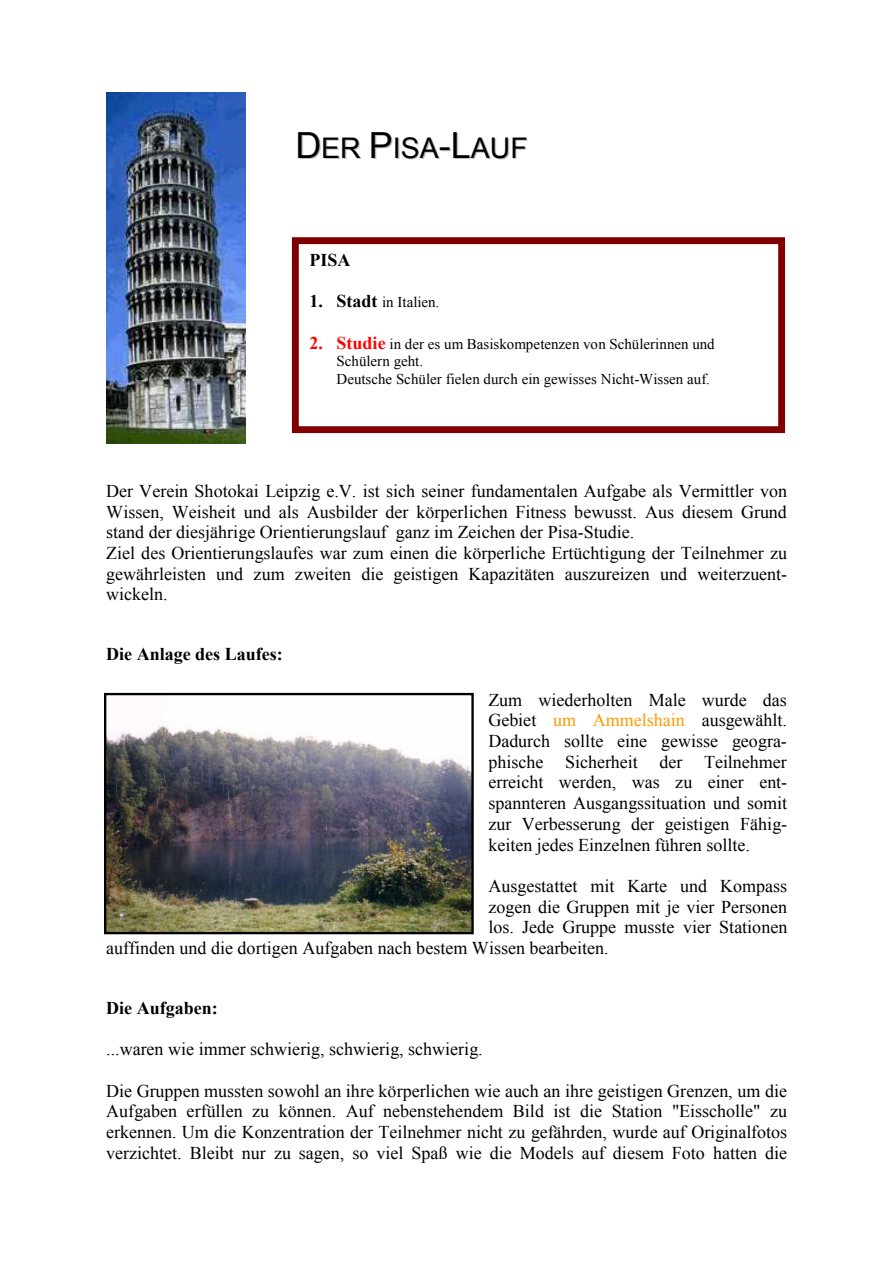
<style>
.page{position:relative;width:893px;height:1263px;background:#fff}
.page>*{position:absolute;margin:0;border:0;box-sizing:border-box;transform-origin:0 0}
.t1{font:28.5px "Arial";color:#000}
.t2{font:18px/20.7px "Times New Roman";color:#000;text-align:justify}
.t3{font:700 18px "Times New Roman";color:#000}
.t4{font:15px/17.7px "Times New Roman";color:#000}
.s1{font-size:36px}
.s2{font-weight:700;font-size:18px}
.s3{font-weight:700;font-size:18px;color:#f00}
.s4{color:#f90}
</style>
<div class="page">
<img style="left:104px;top:693px;width:369px;height:241px">
<img style="left:106px;top:93px;width:139px;height:351px">
<svg style="left:292px;top:237px;width:493px;height:196px"></svg>
<h1 class="t1" style="left:295px;top:132px;width:234px"><span class="s1">D</span>ER <span class="s1">P</span>ISA<span class="s1">-L</span>AUF</h1>
<p class="t3" style="left:309px;top:250px;width:42px">PISA</p>
<p class="t4" style="left:309px;top:294px;width:131px"><span class="s2">1. Stadt</span> in Italien.</p>
<p class="t4" style="left:336px;top:335px;width:379px;text-indent:-27px"><span class="s3">2. Studie</span> in der es um Basiskompetenzen von Schülerinnen und<br>Schülern geht.<br>Deutsche Schüler fielen durch ein gewisses Nicht-Wissen auf.</p>
<p class="t2" style="left:106px;top:480px;width:682px;text-align:left">Der Verein Shotokai Leipzig e.V. ist sich seiner fundamentalen Aufgabe als Vermittler von Wissen, Weisheit und als Ausbilder der körperlichen Fitness bewusst. Aus diesem Grund stand der diesjährige Orientierungslauf ganz im Zeichen der Pisa-Studie.<br>Ziel des Orientierungslaufes war zum einen die körperliche Ertüchtigung der Teilnehmer zu gewährleisten und zum zweiten die geistigen Kapazitäten auszureizen und weiterzuent&shy;wickeln.</p>
<p class="t3" style="left:106px;top:644px;width:178px">Die Anlage des Laufes:</p>
<p class="t2" style="left:488px;top:689px;width:300px">Zum wiederholten Male wurde das Gebiet <span class="s4">um Ammelshain</span> ausgewählt.<br>Dadurch sollte eine gewisse geogra&shy;phische Sicherheit der Teilnehmer erreicht werden, was zu einer ent&shy;spannteren Ausgangssituation und somit zur Verbesserung der geistigen Fähig&shy;keiten jedes Einzelnen führen sollte.</p>
<p class="t2" style="left:488px;top:875px;width:300px">Ausgestattet mit Karte und Kompass</p>
<p class="t2" style="left:488px;top:896px;width:300px">zogen die Gruppen mit je vier Personen</p>
<p class="t2" style="left:488px;top:917px;width:300px">los. Jede Gruppe musste vier Stationen</p>
<p class="t2" style="left:106px;top:938px;width:504px">auffinden und die dortigen Aufgaben nach bestem Wissen bearbeiten.</p>
<p class="t3" style="left:106px;top:998px;width:113px">Die Aufgaben:</p>
<p class="t2" style="left:106px;top:1039px;width:378px">...waren wie immer schwierig, schwierig, schwierig.</p>
<p class="t2" style="left:106px;top:1080px;width:682px">Die Gruppen mussten sowohl an ihre körperlichen wie auch an ihre geistigen Grenzen, um die Aufgaben erfüllen zu können. Auf nebenstehendem Bild ist die Station "Eisscholle" zu erkennen. Um die Konzentration der Teilnehmer nicht zu gefährden, wurde auf Originalfotos verzichtet. Bleibt nur zu sagen, so viel Spaß wie die Models auf diesem Foto hatten die</p>
</div>
